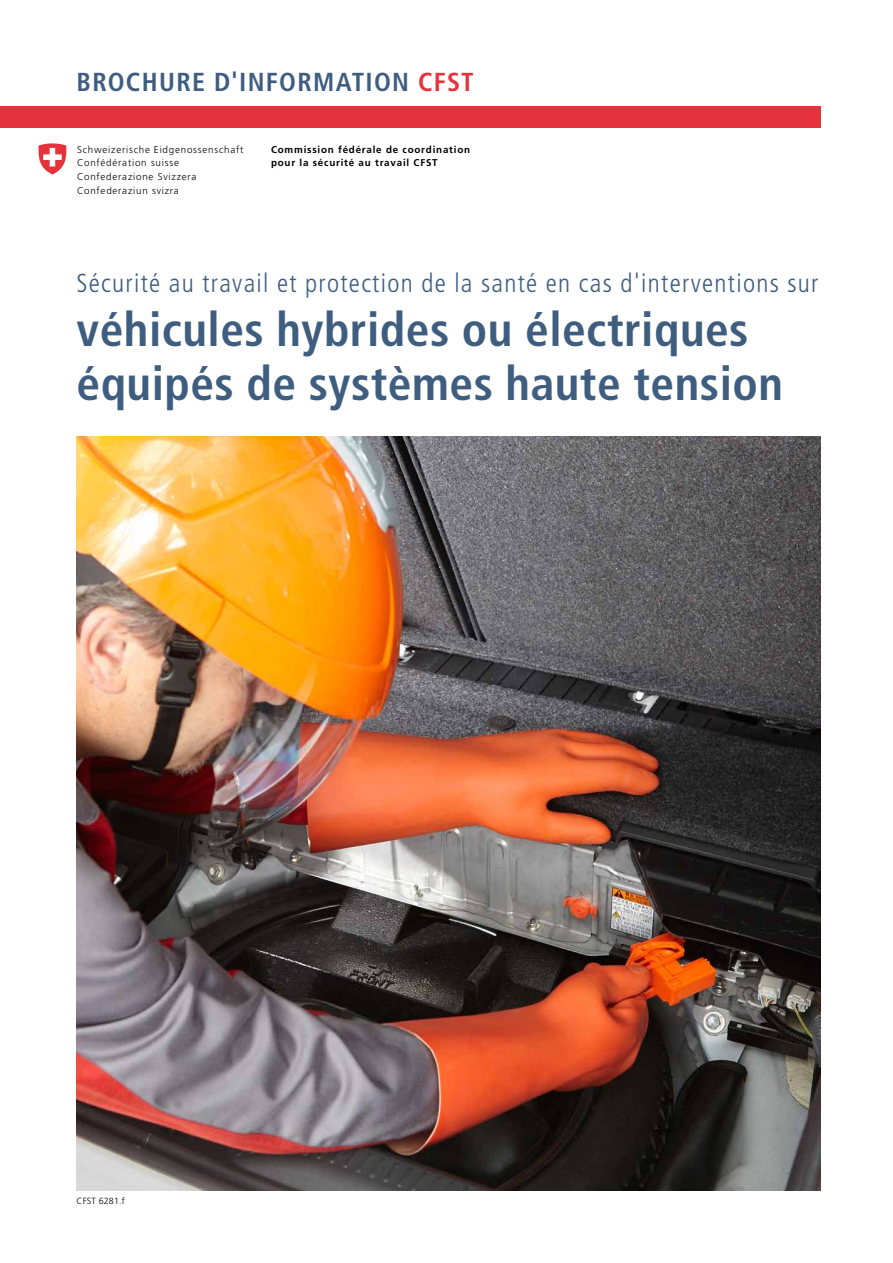
<style>
.page{position:relative;width:893px;height:1263px;background:#fff}
.page>*{position:absolute;margin:0;border:0;box-sizing:border-box;transform-origin:0 0}
.t1{font:700 condensed 47.4px/54px "Frutiger LT Std";letter-spacing:.01em;color:#3e5d7f}
.t2{font:300 condensed 25.95px "Frutiger LT Std";letter-spacing:.05em;color:#3e5d7f}
.t3{font:700 condensed 25.95px "Frutiger LT Std";letter-spacing:.05em;color:#3e5d7f}
.t4{font:300 9.9px/13.6px "Frutiger";letter-spacing:.08em;color:#000}
.t5{font:700 9.9px/13.6px "Frutiger";letter-spacing:.08em;color:#000}
.t6{font:300 9px "Frutiger LT Std";letter-spacing:.015em;color:#000}
.s1{color:#e5323d}
</style>
<div class="page">
<svg style="left:38px;top:143px;width:29px;height:31px"></svg>
<div style="left:0;top:106px;width:821px;height:22px;background:#e5323d"></div>
<img style="left:77px;top:436px;width:744px;height:755px">
<h2 class="t3" style="left:77px;top:66px;width:399px">BROCHURE D'INFORMATION <span class="s1">CFST</span></h2>
<p class="t4" style="left:77px;top:143px;width:168px">Schweizerische Eidgenossenschaft<br>Confédération suisse<br>Confederazione Svizzera<br>Confederaziun svizra</p>
<p class="t5" style="left:271px;top:143px;width:201px">Commission fédérale de coordination pour la sécurité au travail CFST</p>
<h2 class="t2" style="left:77px;top:268px;width:743px">Sécurité au travail et protection de la santé en cas d'interventions sur</h2>
<h1 class="t1" style="left:77px;top:303px;width:708px">véhicules hybrides ou électriques équipés de systèmes haute tension</h1>
<p class="t6" style="left:77px;top:1195px;width:50px">CFST 6281.f</p>
</div>
